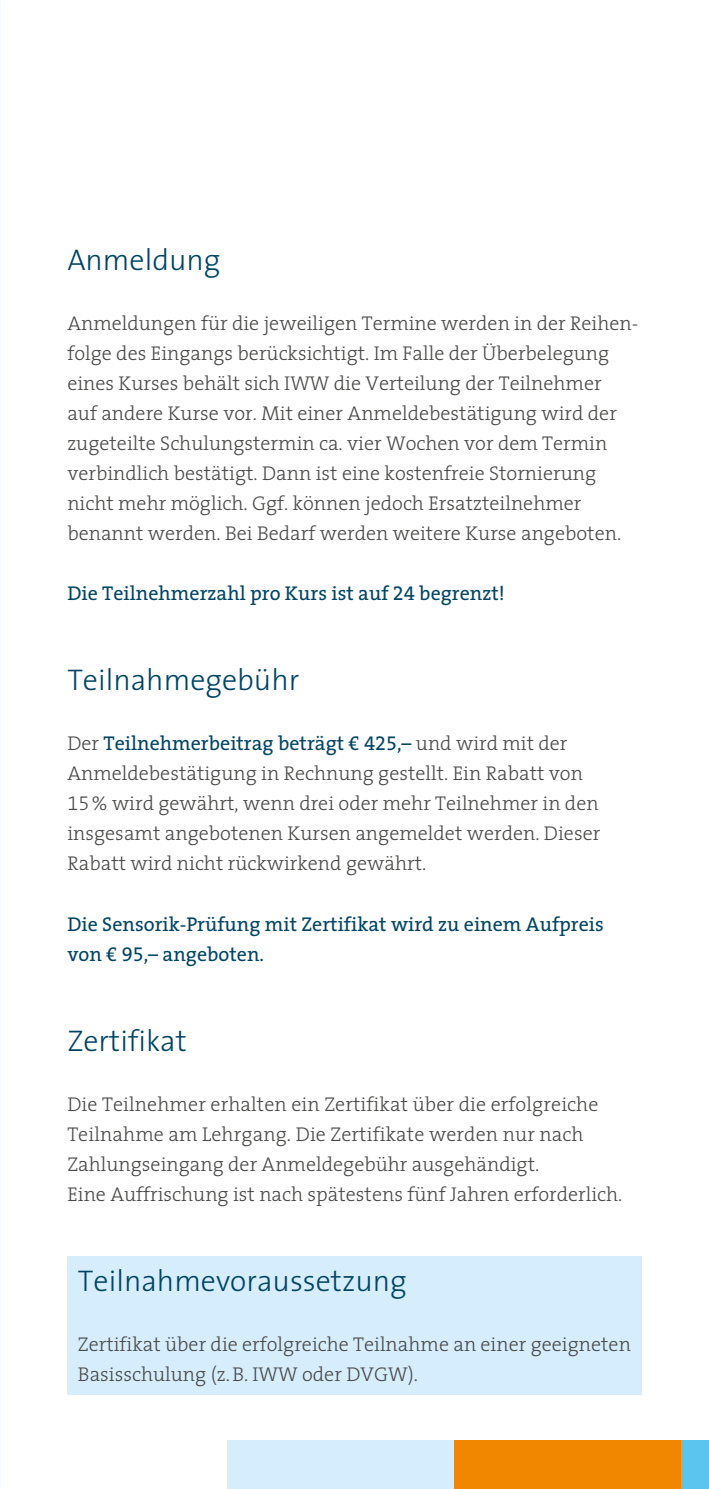
<style>
.page{position:relative;width:709px;height:1489px;background:#fff}
.page>*{position:absolute;margin:0;border:0;box-sizing:border-box;transform-origin:0 0}
.t1{font:300 30px "The Sans 3";color:#004464}
.Fliesstext{font:300 20px/30px "The Serif 3";color:#494948}
.Fliesstext-2{font:20px/30px "The Serif 5";color:#004464}
.Fliesstext_Einzug{font:20px "The Serif 5";color:#004464}
.s1{font-family:"The Serif Expert"}
.s2{font-family:"The Serif 5";font-weight:400;color:#004464}
.s3{font-family:"The Serif 5 Regular Expert";font-weight:400;color:#004464}
.s4{font-family:"The Serif 3 Light Expert";font-weight:400}
.s5{font-family:"The Serif 5 Regular Expert"}
</style>
<div class="page">
<hr style="left:708px;top:502px;width:1px;height:118px;background:#5bc5ef">
<div style="left:67px;top:1256px;width:574px;height:138px;background:#d5edfc"></div>
<div style="left:227px;top:1440px;width:227px;height:48px;background:#d5edfc"></div>
<div style="left:680px;top:1440px;width:29px;height:48px;background:#5bc5ef"></div>
<div style="left:454px;top:1440px;width:226px;height:48px;background:#f18700"></div>
<p class="t1" style="left:67px;top:235px;width:155px">Anmeldung</p>
<p class="Fliesstext" style="left:67px;top:308px;width:572px">Anmeldungen für die jeweiligen Termine werden in der Reihen&shy;folge des Eingangs berücksichtigt. Im Falle der Überbelegung eines Kurses behält sich IWW die Verteilung der Teilnehmer<br>auf andere Kurse vor. Mit einer Anmeldebestätigung wird der zugeteilte Schulungstermin ca. vier Wochen vor dem Termin verbindlich bestätigt. Dann ist eine kostenfreie Stornierung nicht mehr möglich. Ggf. können jedoch Ersatzteilnehmer benannt werden. Bei Bedarf werden weitere Kurse angeboten.</p>
<p class="Fliesstext_Einzug" style="left:67px;top:577px;width:439px">Die Teilnehmerzahl pro Kurs ist auf <span class="s1">24</span> begrenzt!</p>
<p class="t1" style="left:67px;top:655px;width:233px">Teilnahmegebühr</p>
<p class="Fliesstext" style="left:67px;top:728px;width:534px">Der <span class="s2">Teilnehmerbeitrag beträgt €</span> <span class="s3">425</span><span class="s2">,–</span> und wird mit der Anmeldebestätigung in Rechnung gestellt. Ein Rabatt von <span class="s4">15</span>% wird gewährt, wenn drei oder mehr Teilnehmer in den insgesamt angebotenen Kursen angemeldet werden. Dieser Rabatt wird nicht rückwirkend gewährt.</p>
<p class="Fliesstext-2" style="left:67px;top:908px;width:538px">Die Sensorik-Prüfung mit Zertifikat wird zu einem Aufpreis von € <span class="s5">95</span>,– angeboten.</p>
<p class="t1" style="left:67px;top:1015px;width:121px">Zertifikat</p>
<p class="Fliesstext" style="left:67px;top:1088px;width:556px">Die Teilnehmer erhalten ein Zertifikat über die erfolgreiche Teilnahme am Lehrgang. Die Zertifikate werden nur nach Zahlungseingang der Anmeldegebühr ausgehändigt.<br>Eine Auffrischung ist nach spätestens fünf Jahren erforderlich.</p>
<p class="t1" style="left:78px;top:1255px;width:330px">Teilnahmevoraussetzung</p>
<p class="Fliesstext" style="left:78px;top:1328px;width:554px">Zertifikat über die erfolgreiche Teilnahme an einer geeigneten<br>Basisschulung (z.B. IWW oder DVGW).</p>
</div>
